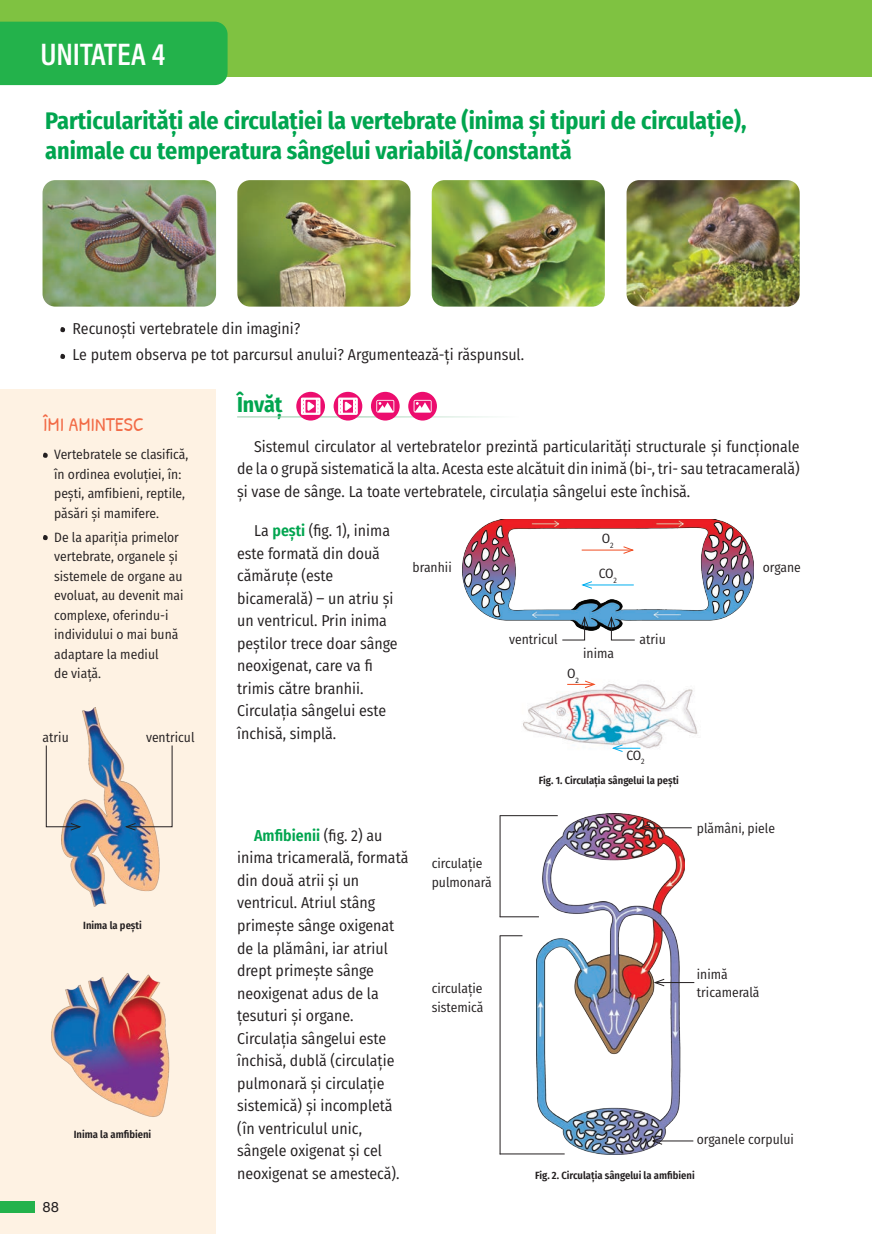
<style>
.page{position:relative;width:872px;height:1234px;background:#fff}
.page>*{position:absolute;margin:0;border:0;box-sizing:border-box;transform-origin:0 0}
.t1{font:600 31.35px "Acumin Pro Cond";color:#fff}
.t2{font:700 24px/30px "Fira Sans Condensed";color:#00a54f}
.t3{font:700 21.75px "Fira Sans Condensed";letter-spacing:-.005em;color:#00a54f}
.t4{font:19.5px "Patrick Hand";letter-spacing:.01em;color:#f26b47}
.t5{font:15.75px/22.5px "Fira Sans Condensed";color:#231f20}
.t6{font:15px "Acumin Pro";color:#231f20}
.t7{font:13.5px/19.5px "Fira Sans Condensed";color:#231f20}
.t8{font:600 10.5px "Fira Sans Condensed";color:#231f20}
.s1{font-weight:600;color:#00a54f}
</style>
<div class="page">
<div style="left:0;top:0;width:872px;height:77px;background:#7fc241"></div>
<div style="left:0;top:22px;width:227px;height:63px;background:#23b24b"></div>
<div style="left:0;top:389px;width:216px;height:844px;background:#fef2e3"></div>
<svg style="left:43px;top:452px;width:5px;height:5px"></svg>
<svg style="left:43px;top:535px;width:5px;height:5px"></svg>
<svg style="left:60px;top:327px;width:5px;height:5px"></svg>
<svg style="left:60px;top:354px;width:5px;height:5px"></svg>
<hr style="left:237px;top:416px;width:282px;height:1px;background:#94caa8">
<img style="left:537px;top:813px;width:147px;height:341px">
<img style="left:462px;top:519px;width:291px;height:111px">
<hr style="left:500px;top:916px;width:39px;height:1px;background:#231f20">
<hr style="left:500px;top:1153px;width:64px;height:1px;background:#231f20">
<hr style="left:499px;top:815px;width:1px;height:101px;background:#231f20">
<hr style="left:500px;top:935px;width:1px;height:219px;background:#231f20">
<hr style="left:500px;top:815px;width:58px;height:1px;background:#231f20">
<svg style="left:500px;top:935px;width:22px;height:1px"></svg>
<hr style="left:653px;top:1140px;width:40px;height:1px;background:#231f20">
<svg style="left:651px;top:1136px;width:12px;height:8px"></svg>
<hr style="left:641px;top:827px;width:51px;height:1px;background:#231f20">
<svg style="left:638px;top:823px;width:13px;height:8px"></svg>
<hr style="left:655px;top:981px;width:39px;height:1px;background:#231f20">
<svg style="left:653px;top:978px;width:12px;height:8px"></svg>
<img style="left:51px;top:973px;width:119px;height:144px">
<img style="left:61px;top:707px;width:99px;height:199px">
<div style="left:0;top:1200px;width:35px;height:12px;background:#23b24b"></div>
<img style="left:43px;top:180px;width:173px;height:126px">
<img style="left:237px;top:180px;width:173px;height:126px">
<img style="left:432px;top:180px;width:173px;height:126px">
<img style="left:626px;top:180px;width:173px;height:126px">
<hr style="left:581px;top:549px;width:51px;height:1px;background:#f04d22">
<svg style="left:622px;top:545px;width:13px;height:9px"></svg>
<hr style="left:583px;top:584px;width:51px;height:1px;background:#00aeef">
<svg style="left:580px;top:580px;width:13px;height:9px"></svg>
<img style="left:523px;top:684px;width:175px;height:65px">
<svg style="left:611px;top:743px;width:29px;height:9px"></svg>
<svg style="left:567px;top:680px;width:29px;height:8px"></svg>
<svg style="left:561px;top:615px;width:28px;height:25px"></svg>
<svg style="left:607px;top:615px;width:28px;height:25px"></svg>
<svg style="left:46px;top:744px;width:36px;height:86px"></svg>
<svg style="left:124px;top:744px;width:49px;height:86px"></svg>
<svg style="left:371px;top:392px;width:29px;height:28px"></svg>
<svg style="left:376px;top:400px;width:18px;height:12px"></svg>
<svg style="left:408px;top:392px;width:29px;height:28px"></svg>
<svg style="left:413px;top:400px;width:18px;height:12px"></svg>
<svg style="left:333px;top:392px;width:29px;height:28px"></svg>
<svg style="left:338px;top:397px;width:19px;height:17px"></svg>
<svg style="left:296px;top:392px;width:29px;height:28px"></svg>
<svg style="left:301px;top:397px;width:19px;height:17px"></svg>
<h1 class="t1" style="left:40px;top:34px;width:126px">UNITATEA 4</h1>
<h2 class="t2" style="left:45px;top:104px;width:703px">Particularități ale circulației la vertebrate (inima și tipuri de circulație), animale cu temperatura sângelui variabilă/constantă</h2>
<p class="t5" style="left:73px;top:314px;width:453px;line-height:26.7px">Recunoști vertebratele din imagini?<br>Le putem observa pe tot parcursul anului? Argumentează‑ți răspunsul.</p>
<h3 class="t3" style="left:237px;top:386px;width:47px">Învăț</h3>
<p class="t5" style="left:237px;top:434px;width:564px;text-align:justify;text-indent:17px">Sistemul circulator al vertebratelor prezintă particularități structurale și funcționale de la o grupă sistematică la alta. Acesta este alcătuit din inimă (bi‑, tri‑ sau tetracamerală) și vase de sânge. La toate vertebratele, circulația sângelui este închisă.</p>
<p class="t4" style="left:43px;top:411px;width:102px">ÎMI AMINTESC</p>
<p class="t7" style="left:54px;top:444px;width:136px">Vertebratele se clasifică, în ordinea evoluției, în: pești, amfibieni, reptile, păsări și mamifere.</p>
<p class="t7" style="left:54px;top:526px;width:131px">De la apariția primelor vertebrate, organele și sistemele de organe au evoluat, au devenit mai complexe, oferindu‑i individului o mai bună adaptare la mediul<br>de viață.</p>
<p class="t5" style="left:237px;top:519px;width:162px;text-indent:17px">La <span class="s1">pești</span> (fig. 1), inima este formată din două cămăruțe (este bicamerală) ‒ un atriu și un ventricul. Prin inima peștilor trece doar sânge neoxigenat, care va fi trimis către branhii.<br>Circulația sângelui este închisă, simplă.</p>
<p class="t7" style="left:602px;top:528px;width:13px">O<sub>2</sub></p>
<p class="t7" style="left:598px;top:563px;width:20px">CO<sub>2</sub></p>
<p class="t7" style="left:412px;top:557px;width:41px">branhii</p>
<p class="t7" style="left:762px;top:557px;width:40px">organe</p>
<p class="t7" style="left:509px;top:628px;width:50px">ventricul</p>
<p class="t7" style="left:639px;top:628px;width:28px">atriu</p>
<p class="t7" style="left:583px;top:642px;width:32px">inima</p>
<p class="t7" style="left:567px;top:663px;width:13px">O<sub>2</sub></p>
<p class="t7" style="left:43px;top:727px;width:28px">atriu</p>
<p class="t7" style="left:146px;top:727px;width:50px">ventricul</p>
<p class="t7" style="left:626px;top:744px;width:20px">CO<sub>2</sub></p>
<p class="t8" style="left:83px;top:916px;width:60px">Inima la pești</p>
<p class="t8" style="left:74px;top:1125px;width:79px">Inima la amfibieni</p>
<p class="t6" style="left:43px;top:1196px;width:18px">88</p>
<p class="t5" style="left:237px;top:823px;width:173px;text-indent:17px"><span class="s1">Amfibienii</span> (fig. 2) au inima tricamerală, formată din două atrii și un ventricul. Atriul stâng primește sânge oxigenat de la plămâni, iar atriul drept primește sânge neoxigenat adus de la țesuturi și organe.<br>Circulația sângelui este închisă, dublă (circulație pulmonară și circulație sistemică) și incompletă (în ventriculul unic, sângele oxigenat și cel neoxigenat se amestecă).</p>
<p class="t7" style="left:432px;top:853px;width:61px">circulație pulmonară</p>
<p class="t7" style="left:432px;top:977px;width:53px">circulație sistemică</p>
<p class="t8" style="left:539px;top:771px;width:142px">Fig. 1. Circulația sângelui la pești</p>
<p class="t7" style="left:697px;top:818px;width:80px">plămâni, piele</p>
<p class="t7" style="left:697px;top:964px;width:64px;line-height:18px">inimă tricamerală</p>
<p class="t7" style="left:697px;top:1128px;width:99px">organele corpului</p>
<p class="t8" style="left:535px;top:1166px;width:161px">Fig. 2. Circulația sângelui la amfibieni</p>
</div>
